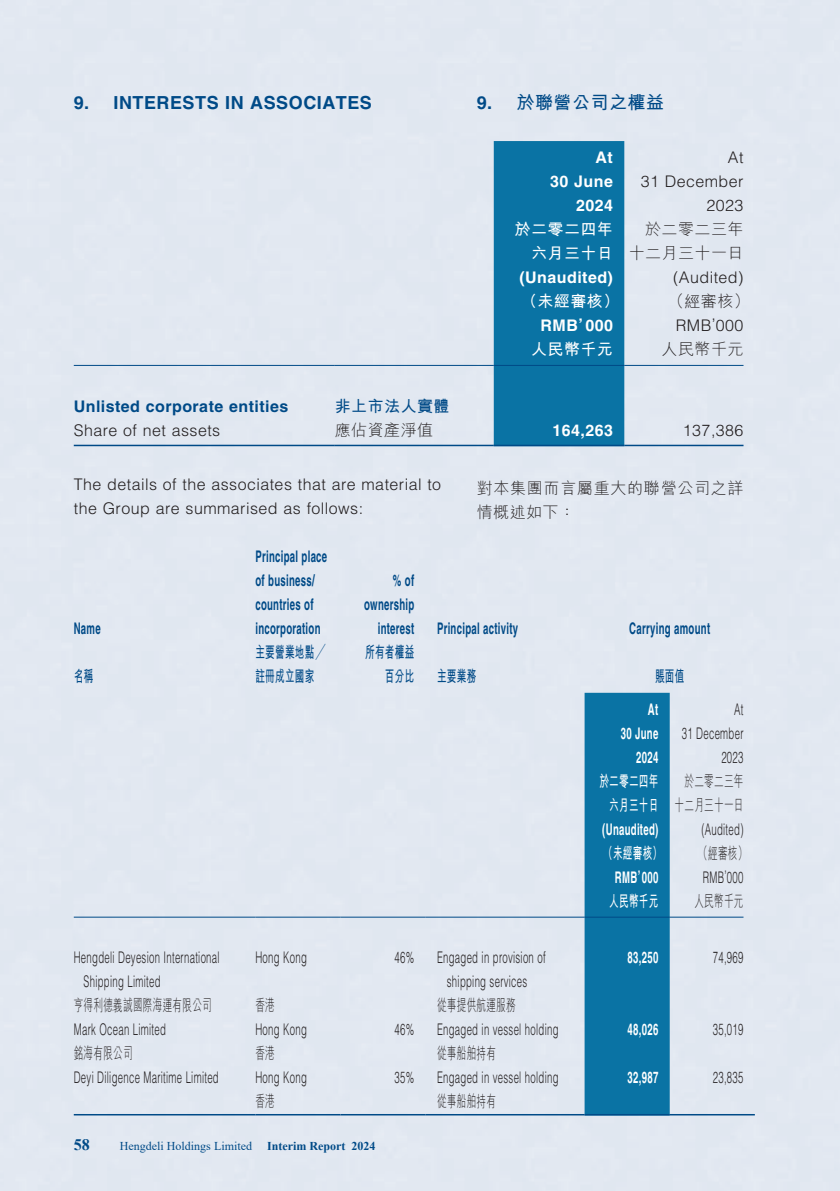
<style>
.page{position:relative;width:840px;height:1191px;background:#fff}
.page>*{position:absolute;margin:0;border:0;box-sizing:border-box;transform-origin:0 0}
.t1{font:700 18px "Helvetica LT Std";letter-spacing:.03em;color:#004a87}
.t2{font:700 18px "M Hei HK";letter-spacing:.03em;color:#004a87}
.t3{font:300 16px/24px "Helvetica LT Std";letter-spacing:.03em;color:#231f20;text-align:right;scale:.6 1}
.t4{font:300 16px/24px "Helvetica LT Std";letter-spacing:.03em;color:#231f20;text-align:right}
.t5{font:700 16px/24px "Helvetica LT Std";letter-spacing:.03em;color:#004a87;scale:.6 1}
.t6{font:300 16px/24px "M Hei HK";letter-spacing:.03em;color:#231f20;text-align:right;scale:.6 1}
.t7{font:300 16px/24px "M Hei HK";letter-spacing:.03em;color:#231f20;text-align:right}
.t8{font:700 16px/24px "Helvetica LT Std";letter-spacing:.03em;color:#fff;text-align:right;scale:.6 1}
.t9{font:700 16px/24px "Helvetica LT Std";letter-spacing:.03em;color:#fff;text-align:right}
.t10{font:700 16px/24px "M Hei HK";letter-spacing:.03em;color:#004a87;scale:.6 1}
.t11{font:700 16px "Helvetica LT Std";letter-spacing:.03em;color:#004a87}
.t12{font:700 16px/24px "M Hei HK";letter-spacing:.03em;color:#fff;text-align:right}
.t13{font:700 16px/24px "M Hei HK";letter-spacing:.03em;color:#fff;text-align:right;scale:.6 1}
.t14{font:700 16px "M Hei HK";letter-spacing:.03em;color:#004a87}
.t15{font:700 16px "Times New Roman";color:#004a87}
.t16{font:12px "Times New Roman";color:#004a87}
.s1{font-family:"Helvetica LT Std"}
.s2{font-weight:700}
</style>
<div class="page">
<div style="left:0;top:0;width:839px;height:1191px;background:#e2e8f1"></div>
<div style="left:493px;top:141px;width:131px;height:304px;background:#0a73a4"></div>
<hr style="left:74px;top:365px;width:260px;height:1px;background:#004a87">
<hr style="left:334px;top:365px;width:159px;height:1px;background:#004a87">
<hr style="left:493px;top:365px;width:131px;height:1px;background:#004a87">
<hr style="left:624px;top:365px;width:119px;height:1px;background:#004a87">
<hr style="left:74px;top:445px;width:260px;height:1px;background:#004a87">
<hr style="left:334px;top:445px;width:159px;height:1px;background:#004a87">
<hr style="left:493px;top:445px;width:131px;height:1px;background:#004a87">
<hr style="left:624px;top:445px;width:119px;height:1px;background:#004a87">
<div style="left:584px;top:693px;width:85px;height:421px;background:#0a73a4"></div>
<hr style="left:74px;top:916px;width:181px;height:1px;background:#004a87">
<hr style="left:255px;top:916px;width:85px;height:1px;background:#004a87">
<hr style="left:340px;top:916px;width:85px;height:1px;background:#004a87">
<hr style="left:425px;top:916px;width:159px;height:1px;background:#004a87">
<hr style="left:584px;top:916px;width:85px;height:1px;background:#004a87">
<hr style="left:669px;top:916px;width:74px;height:1px;background:#004a87">
<hr style="left:74px;top:1114px;width:181px;height:1px;background:#004a87">
<hr style="left:255px;top:1114px;width:85px;height:1px;background:#004a87">
<hr style="left:340px;top:1114px;width:85px;height:1px;background:#004a87">
<hr style="left:425px;top:1114px;width:159px;height:1px;background:#004a87">
<hr style="left:584px;top:1114px;width:85px;height:1px;background:#004a87">
<hr style="left:669px;top:1114px;width:85px;height:1px;background:#004a87">
<p class="t1" style="left:74px;top:92px;width:299px">9. INTERESTS IN ASSOCIATES</p>
<p class="t2" style="left:476px;top:90px;width:189px"><span class="s1">9.</span> 於聯營公司之權益</p>
<p class="t9" style="left:550px;top:145px;width:64px">At<br>30 June<br>2024</p>
<p class="t4" style="left:640px;top:145px;width:104px">At<br>31 December<br>2023</p>
<p class="t12" style="left:514px;top:216px;width:100px">於二零二四年六月三十日</p>
<p class="t7" style="left:628px;top:217px;width:116px">於二零二三年十二月三十一日</p>
<p class="t9" style="left:519px;top:265px;width:95px">(Unaudited)</p>
<p class="t4" style="left:672px;top:265px;width:72px">(Audited)</p>
<p class="t12" style="left:520px;top:288px;width:100px">（未經審核）</p>
<p class="t7" style="left:667px;top:289px;width:83px">（經審核）</p>
<p class="t9" style="left:540px;top:313px;width:74px">RMB’ 000</p>
<p class="t4" style="left:675px;top:313px;width:69px">RMB’000</p>
<p class="t12" style="left:530px;top:336px;width:83px">人民幣千元</p>
<p class="t7" style="left:661px;top:337px;width:83px">人民幣千元</p>
<p class="t11" style="left:74px;top:396px;width:216px">Unlisted corporate entities</p>
<p class="t14" style="left:334px;top:394px;width:116px">非上市法人實體</p>
<p class="t4" style="left:74px;top:418px;width:148px">Share of net assets</p>
<p class="t7" style="left:334px;top:417px;width:100px">應佔資產淨值</p>
<p class="t9" style="left:552px;top:418px;width:62px">164,263</p>
<p class="t4" style="left:682px;top:418px;width:62px">137,386</p>
<p class="t4" style="left:74px;top:472px;width:369px;text-align:left">The details of the associates that are material to the Group are summarised as follows:</p>
<p class="t7" style="left:476px;top:475px;width:268px;text-align:left">對本集團而言屬重大的聯營公司之詳情概述如下：</p>
<p class="t5" style="left:74px;top:616px;width:46px">Name</p>
<p class="t5" style="left:255px;top:544px;width:121px">Principal place of business/ countries of incorporation</p>
<p class="t5" style="left:364px;top:568px;width:85px;text-align:right">% of ownership interest</p>
<p class="t5" style="left:437px;top:616px;width:137px">Principal activity</p>
<p class="t5" style="left:629px;top:616px;width:136px">Carrying amount</p>
<p class="t10" style="left:74px;top:663px;width:34px">名稱</p>
<p class="t10" style="left:255px;top:639px;width:118px">主要營業地點╱註冊成立國家</p>
<p class="t10" style="left:365px;top:639px;width:83px;text-align:right">所有者權益百分比</p>
<p class="t10" style="left:437px;top:663px;width:67px">主要業務</p>
<p class="t10" style="left:654px;top:663px;width:50px">賬面值</p>
<p class="t8" style="left:620px;top:697px;width:64px">At<br>30 June<br>2024</p>
<p class="t3" style="left:681px;top:697px;width:104px">At<br>31 December<br>2023</p>
<p class="t13" style="left:599px;top:767px;width:100px">於二零二四年六月三十日</p>
<p class="t6" style="left:674px;top:768px;width:116px">於二零二三年十二月三十一日</p>
<p class="t8" style="left:602px;top:817px;width:95px">(Unaudited)</p>
<p class="t3" style="left:701px;top:817px;width:72px">(Audited)</p>
<p class="t13" style="left:603px;top:839px;width:100px">（未經審核）</p>
<p class="t6" style="left:697px;top:840px;width:83px">（經審核）</p>
<p class="t8" style="left:614px;top:865px;width:74px">RMB’ 000</p>
<p class="t3" style="left:702px;top:865px;width:69px">RMB’000</p>
<p class="t13" style="left:609px;top:887px;width:83px">人民幣千元</p>
<p class="t6" style="left:694px;top:888px;width:83px">人民幣千元</p>
<p class="t3" style="left:84px;top:945px;width:228px;text-align:left;text-indent:-10px">Hengdeli Deyesion International<br>Shipping Limited</p>
<p class="t6" style="left:74px;top:993px;width:231px">亨得利德義誠國際海運有限公司</p>
<p class="t3" style="left:255px;top:945px;width:87px">Hong Kong</p>
<p class="t6" style="left:255px;top:993px;width:34px">香港</p>
<p class="t3" style="left:394px;top:945px;width:34px">46%</p>
<p class="t3" style="left:437px;top:945px;width:183px;text-align:center">Engaged in provision of shipping services</p>
<p class="t6" style="left:437px;top:993px;width:133px">從事提供航運服務</p>
<p class="t8" style="left:627px;top:945px;width:53px">83,250</p>
<p class="t3" style="left:712px;top:945px;width:53px">74,969</p>
<p class="t3" style="left:74px;top:1017px;width:155px">Mark Ocean Limited</p>
<p class="t6" style="left:74px;top:1041px;width:100px">銘海有限公司</p>
<p class="t3" style="left:255px;top:1017px;width:87px">Hong Kong</p>
<p class="t6" style="left:255px;top:1041px;width:34px">香港</p>
<p class="t3" style="left:394px;top:1017px;width:34px">46%</p>
<p class="t3" style="left:437px;top:1017px;width:204px">Engaged in vessel holding</p>
<p class="t6" style="left:437px;top:1041px;width:100px">從事船舶持有</p>
<p class="t8" style="left:627px;top:1017px;width:53px">48,026</p>
<p class="t3" style="left:712px;top:1017px;width:53px">35,019</p>
<p class="t3" style="left:74px;top:1065px;width:243px">Deyi Diligence Maritime Limited</p>
<p class="t3" style="left:255px;top:1065px;width:87px">Hong Kong</p>
<p class="t6" style="left:255px;top:1089px;width:34px">香港</p>
<p class="t15" style="left:74px;top:1133px;width:17px">58</p>
<p class="t16" style="left:120px;top:1137px;width:257px">Hengdeli Holdings Limited <span class="s2">Interim Report 2024</span></p>
<p class="t3" style="left:394px;top:1065px;width:34px">35%</p>
<p class="t3" style="left:437px;top:1065px;width:204px">Engaged in vessel holding</p>
<p class="t6" style="left:437px;top:1089px;width:100px">從事船舶持有</p>
<p class="t8" style="left:627px;top:1065px;width:53px">32,987</p>
<p class="t3" style="left:712px;top:1065px;width:53px">23,835</p>
</div>
